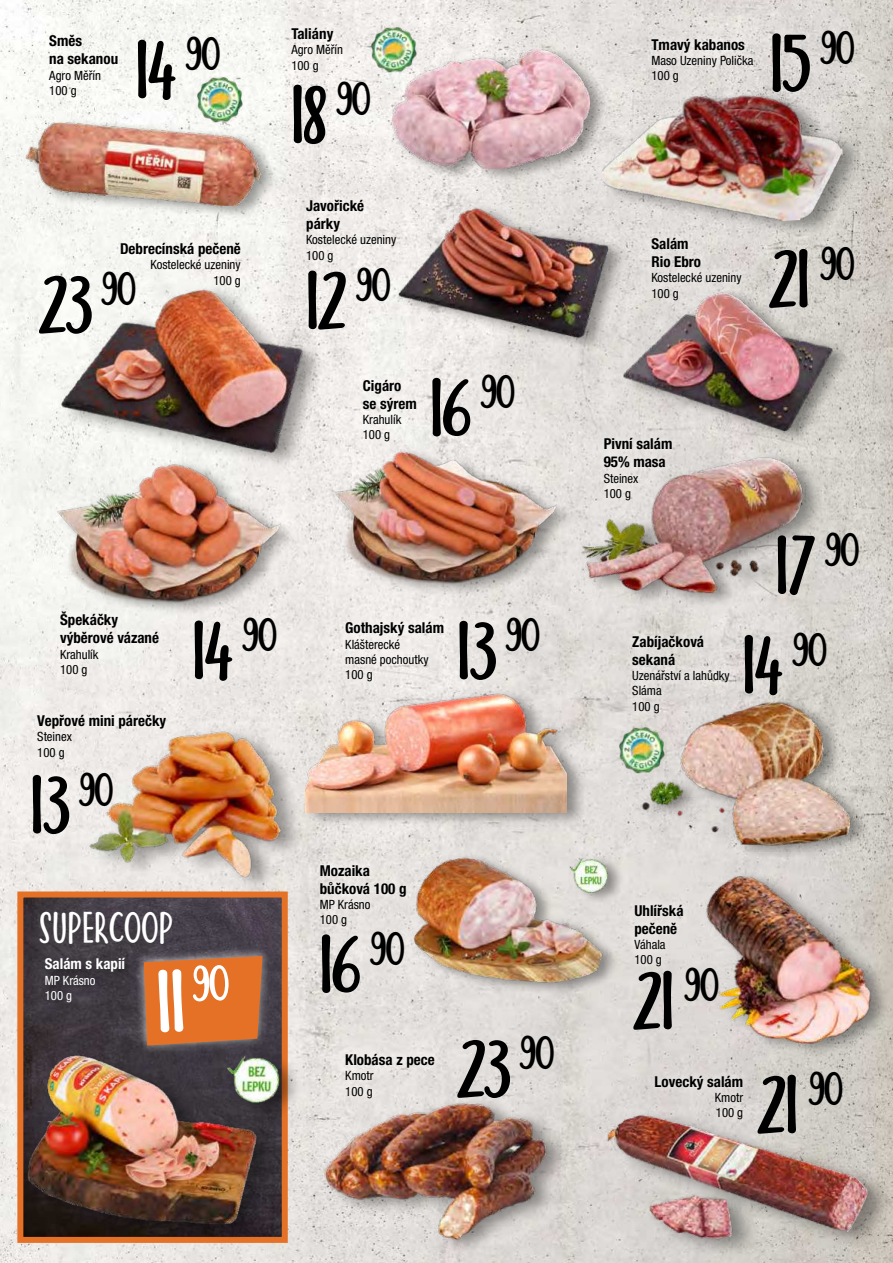
<style>
.page{position:relative;width:893px;height:1263px;background:#fff}
.page>*{position:absolute;margin:0;border:0;box-sizing:border-box;transform-origin:0 0}
.t1{font:700 88.2px "Nuit";color:#fff}
.t2{font:700 82.5px "Nuit";color:#000}
.t3{font:700 37.5px "Nuit";letter-spacing:.04em;color:#fff}
.t4{font:700 condensed 15px/18px "Helvetica Neue LT Pro";color:#000}
.t5{font:700 condensed 15px "Helvetica Neue LT Pro";color:#fff}
.t6{font:condensed 12.75px/15.3px "Helvetica Neue LT Pro";color:#000}
.t7{font:condensed 12.75px/15.3px "Helvetica Neue LT Pro";color:#fff}
</style>
<div class="page">
<img style="left:0;top:0;width:893px;height:1263px">
<div style="left:40px;top:25px;width:88px;height:81px;background:#f8f9f4"></div>
<div style="left:111px;top:233px;width:139px;height:63px;background:#f5f6f2"></div>
<div style="left:51px;top:602px;width:117px;height:83px;background:#f1edea"></div>
<div style="left:28px;top:705px;width:147px;height:63px;background:#f0ecea"></div>
<div style="left:311px;top:855px;width:104px;height:81px;background:#e7e3e0"></div>
<div style="left:336px;top:1044px;width:108px;height:63px;background:#e8e4e1"></div>
<div style="left:646px;top:1065px;width:106px;height:63px;background:#ddd8d6"></div>
<div style="left:625px;top:895px;width:67px;height:81px;background:#e6e2e0"></div>
<div style="left:623px;top:626px;width:115px;height:96px;background:#fff;opacity:.86"></div>
<div style="left:353px;top:370px;width:73px;height:81px;background:#f3f2ed"></div>
<div style="left:297px;top:190px;width:108px;height:81px;background:#fff;opacity:.86"></div>
<div style="left:643px;top:228px;width:108px;height:81px;background:#fff;opacity:.86"></div>
<div style="left:282px;top:18px;width:70px;height:63px;background:#fff;opacity:.86"></div>
<div style="left:643px;top:29px;width:120px;height:63px;background:#fff;opacity:.86"></div>
<img style="left:24px;top:898px;width:257px;height:338px">
<div style="left:17px;top:891px;width:271px;height:352px;border:6px solid #e57126"></div>
<div style="left:41px;top:954px;width:96px;height:61px;background:#000;opacity:.49"></div>
<div style="left:134px;top:946px;width:138px;height:109px;background:#fff;opacity:.75"></div>
<svg style="left:144px;top:956px;width:119px;height:89px;background:#d8702d"></svg>
<img style="left:33px;top:465px;width:261px;height:198px">
<img style="left:83px;top:718px;width:270px;height:190px">
<div style="left:62px;top:283px;width:264px;height:187px;background:#000;opacity:.37"></div>
<img style="left:30px;top:259px;width:330px;height:206px">
<div style="left:399px;top:203px;width:228px;height:149px;background:#000;opacity:.37"></div>
<img style="left:397px;top:187px;width:218px;height:173px">
<div style="left:624px;top:288px;width:228px;height:157px;background:#000;opacity:.37"></div>
<img style="left:622px;top:277px;width:218px;height:143px">
<img style="left:310px;top:379px;width:260px;height:265px">
<img style="left:562px;top:420px;width:290px;height:197px">
<div style="left:26px;top:117px;width:253px;height:102px;background:#000;opacity:.37"></div>
<img style="left:26px;top:123px;width:235px;height:83px">
<div style="left:392px;top:44px;width:217px;height:139px;background:#000;opacity:.37"></div>
<img style="left:393px;top:50px;width:197px;height:119px">
<div style="left:602px;top:90px;width:263px;height:148px;background:#000;opacity:.37"></div>
<img style="left:599px;top:89px;width:247px;height:141px">
<div style="left:304px;top:689px;width:282px;height:138px;background:#000;opacity:.37"></div>
<img style="left:305px;top:635px;width:261px;height:177px">
<img style="left:615px;top:677px;width:257px;height:181px">
<div style="left:707px;top:870px;width:184px;height:189px;background:#000;opacity:.37"></div>
<img style="left:658px;top:870px;width:235px;height:180px">
<div style="left:414px;top:853px;width:211px;height:142px;background:#000;opacity:.37"></div>
<img style="left:396px;top:853px;width:224px;height:131px">
<img style="left:576px;top:1090px;width:317px;height:173px">
<img style="left:267px;top:1054px;width:309px;height:209px">
<div style="left:27px;top:1050px;width:276px;height:192px;background:#000;opacity:.37"></div>
<img style="left:0;top:1050px;width:298px;height:177px">
<img style="left:367px;top:26px;width:50px;height:48px">
<img style="left:615px;top:726px;width:50px;height:49px">
<img style="left:193px;top:76px;width:50px;height:48px">
<p class="t4" style="left:49px;top:32px;width:70px">Směs<br>na sekanou</p>
<p class="t6" style="left:49px;top:68px;width:53px">Agro Měřín<br>100 g</p>
<h2 class="t2" style="left:136px;top:40px;width:86px">14 <sup>90</sup></h2>
<p class="t4" style="left:291px;top:25px;width:44px">Taliány</p>
<p class="t6" style="left:291px;top:43px;width:53px">Agro Měřín<br>100 g</p>
<p class="t4" style="left:651px;top:35px;width:95px">Tmavý kabanos</p>
<p class="t6" style="left:651px;top:54px;width:104px">Maso Uzeniny Polička<br>100 g</p>
<h2 class="t2" style="left:291px;top:85px;width:81px">18 <sup>90</sup></h2>
<h2 class="t2" style="left:770px;top:33px;width:86px">15 <sup>90</sup></h2>
<p class="t4" style="left:120px;top:240px;width:122px">Debrecínská pečeně</p>
<p class="t6" style="left:151px;top:258px;width:92px;text-align:right">Kostelecké uzeniny<br>100 g</p>
<h2 class="t2" style="left:40px;top:275px;width:97px">23 <sup>90</sup></h2>
<p class="t4" style="left:60px;top:611px;width:100px">Špekáčky výběrové vázané</p>
<p class="t6" style="left:60px;top:647px;width:40px">Krahulík<br>100 g</p>
<p class="t4" style="left:37px;top:712px;width:130px">Vepřové mini párečky</p>
<p class="t6" style="left:37px;top:730px;width:36px">Steinex<br>100 g</p>
<h2 class="t2" style="left:31px;top:775px;width:84px">13 <sup>90</sup></h2>
<h2 class="t2" style="left:192px;top:620px;width:86px">14 <sup>90</sup></h2>
<h3 class="t3" style="left:40px;top:912px;width:134px">SUPERCOOP</h3>
<p class="t5" style="left:45px;top:956px;width:82px">Salám s kapií</p>
<p class="t7" style="left:45px;top:973px;width:52px">MP Krásno<br>100 g</p>
<h1 class="t1" style="left:156px;top:970px;width:74px;rotate:-2deg">11 <sup>90</sup></h1>
<p class="t4" style="left:306px;top:197px;width:60px">Javořické párky</p>
<p class="t6" style="left:306px;top:233px;width:92px">Kostelecké uzeniny<br>100 g</p>
<p class="t4" style="left:651px;top:235px;width:51px">Salám<br>Rio Ebro</p>
<p class="t6" style="left:651px;top:271px;width:92px">Kostelecké uzeniny<br>100 g</p>
<h2 class="t2" style="left:306px;top:270px;width:86px">12 <sup>90</sup></h2>
<p class="t4" style="left:363px;top:376px;width:55px">Cigáro se sýrem</p>
<p class="t6" style="left:363px;top:413px;width:40px">Krahulík<br>100 g</p>
<h2 class="t2" style="left:430px;top:378px;width:86px">16 <sup>90</sup></h2>
<p class="t4" style="left:604px;top:435px;width:70px">Pivní salám<br>95% masa</p>
<p class="t6" style="left:604px;top:471px;width:36px">Steinex<br>100 g</p>
<h2 class="t2" style="left:770px;top:249px;width:86px">21 <sup>90</sup></h2>
<h2 class="t2" style="left:776px;top:535px;width:85px">17 <sup>90</sup></h2>
<p class="t4" style="left:345px;top:619px;width:100px">Gothajský salám</p>
<p class="t6" style="left:345px;top:637px;width:85px">Klášterecké masné pochoutky<br>100 g</p>
<h2 class="t2" style="left:457px;top:621px;width:84px">13 <sup>90</sup></h2>
<p class="t4" style="left:320px;top:861px;width:88px">Mozaika bůčková 100 g</p>
<p class="t6" style="left:320px;top:897px;width:52px">MP Krásno<br>100 g</p>
<h2 class="t2" style="left:320px;top:934px;width:86px">16 <sup>90</sup></h2>
<p class="t4" style="left:632px;top:632px;width:73px">Zabíjačková sekaná</p>
<p class="t6" style="left:632px;top:669px;width:99px">Uzenářství a lahůdky<br>Sláma<br>100 g</p>
<h2 class="t2" style="left:742px;top:635px;width:86px">14 <sup>90</sup></h2>
<p class="t4" style="left:634px;top:901px;width:51px">Uhlířská pečeně</p>
<p class="t6" style="left:634px;top:938px;width:33px">Váhala<br>100 g</p>
<h2 class="t2" style="left:634px;top:971px;width:86px">21 <sup>90</sup></h2>
<h2 class="t2" style="left:458px;top:1039px;width:97px">23 <sup>90</sup></h2>
<p class="t4" style="left:345px;top:1050px;width:91px">Klobása z pece</p>
<p class="t6" style="left:345px;top:1069px;width:30px">Kmotr<br>100 g</p>
<p class="t4" style="left:654px;top:1072px;width:90px">Lovecký salám</p>
<p class="t6" style="left:715px;top:1090px;width:30px">Kmotr<br>100 g</p>
<h2 class="t2" style="left:759px;top:1075px;width:86px">21 <sup>90</sup></h2>
</div>
